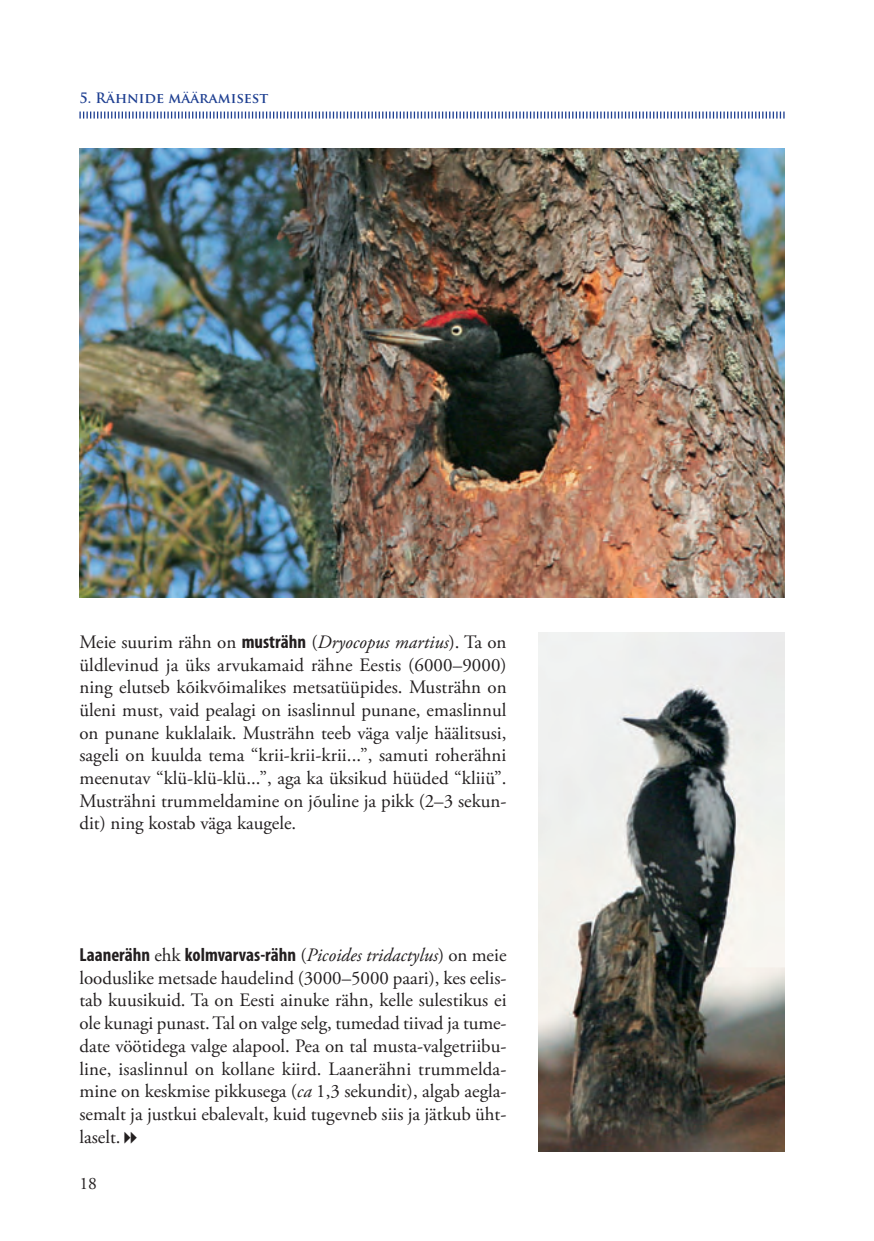
<style>
.page{position:relative;width:874px;height:1241px;background:#fff}
.page>*{position:absolute;margin:0;border:0;box-sizing:border-box;transform-origin:0 0}
.t1{font:18.9px/22.8px "Adobe Garamond Pro";color:#231f20;text-align:justify}
.t2{font:700 condensed 18.9px "Myriad Pro";color:#231f20}
.t3{font:17.5px "Adobe Garamond Pro";color:#231f20}
.t4{font:700 14px "Trajan Pro";color:#1e3f91}
.s1{font-family:"Myriad Pro";font-weight:700;font-stretch:condensed}
.s2{font-style:italic}
.s3{font-family:"Adobe Garamond Pro";font-weight:400;font-stretch:normal}
.s4{font-family:"Adobe Garamond Pro";font-weight:400;font-style:italic;font-stretch:normal}
</style>
<div class="page">
<svg style="left:79px;top:111px;width:705px;height:8px"></svg>
<img style="left:79px;top:149px;width:705px;height:448px">
<img style="left:538px;top:632px;width:246px;height:519px">
<p class="t4" style="left:79px;top:89px;width:190px">5. Rähnide määramisest</p>
<p class="t1" style="left:79px;top:631px;width:428px">Meie suurim rähn on <span class="s1">musträhn</span> (<span class="s2">Dryocopus martius</span>). Ta on üldlevinud ja üks arvukamaid rähne Eestis (6000–9000) ning elutseb kõikvõimalikes metsatüüpides. Musträhn on üleni must, vaid pealagi on isaslinnul punane, emaslinnul on punane kuklalaik. Musträhn teeb väga valje häälitsusi, sageli on kuulda tema “krii-krii-krii...”, samuti roherähni meenutav “klü-klü-klü...”, aga ka üksikud hüüded “kliiü”.<br>Musträhni trummeldamine on jõuline ja pikk (2–3 sekun&shy;dit) ning kostab väga kaugele.</p>
<p class="t2" style="left:79px;top:944px;width:428px">Laanerähn <span class="s3">ehk</span> kolmvarvas-rähn <span class="s3">(</span><span class="s4">Picoides tridactylus</span><span class="s3">) on meie</span></p>
<p class="t1" style="left:79px;top:966px;width:428px">looduslike metsade haudelind (3000–5000 paari), kes eelis&shy;tab kuusikuid. Ta on Eesti ainuke rähn, kelle sulestikus ei ole kunagi punast. Tal on valge selg, tumedad tiivad ja tume&shy;date vöötidega valge alapool. Pea on tal musta-valgetriibu&shy;line, isaslinnul on kollane kiird. Laanerähni trummelda&shy;mine on keskmise pikkusega (<span class="s2">ca</span> 1,3 sekundit), algab aegla&shy;semalt ja justkui ebalevalt, kuid tugevneb siis ja jätkub üht&shy;laselt.</p>
<p class="t3" style="left:79px;top:1172px;width:19px">18</p>
</div>
